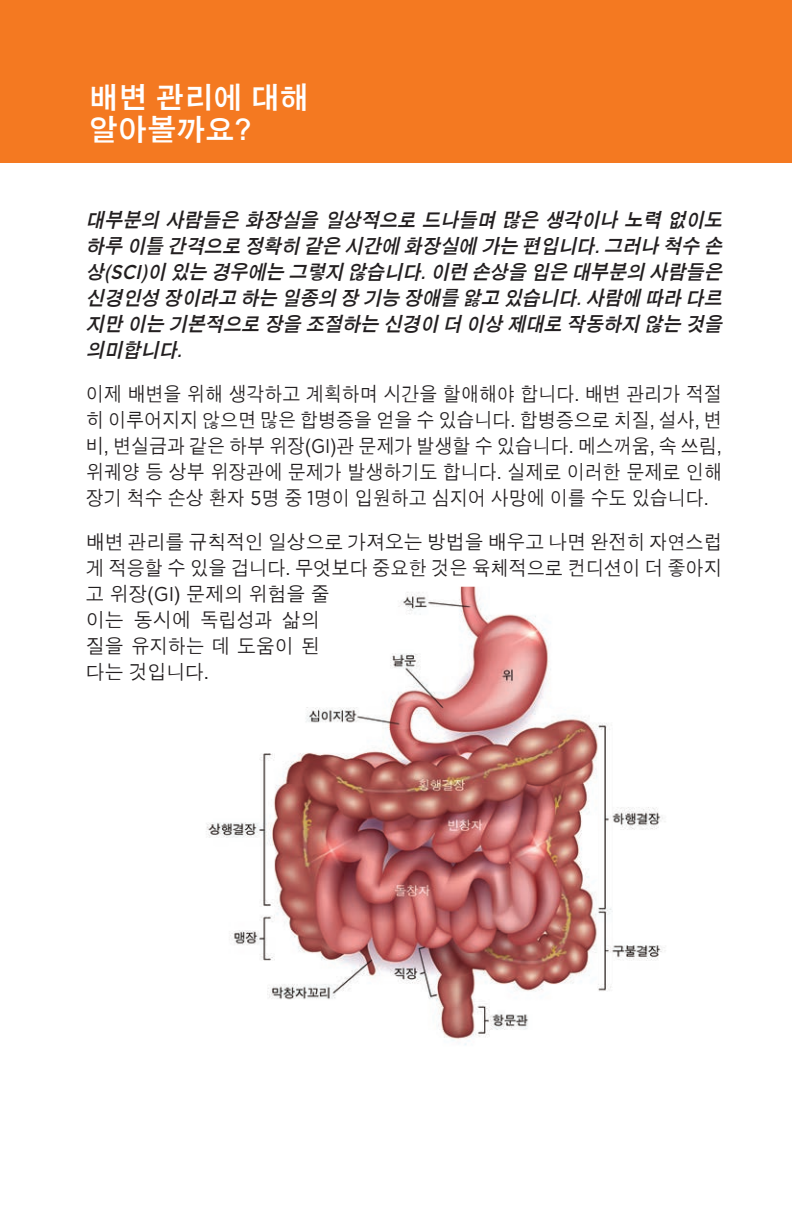
<style>
.page{position:relative;width:792px;height:1224px;background:#fff}
.page>*{position:absolute;margin:0;border:0;box-sizing:border-box;transform-origin:0 0}
.HEADS{font:30px "DFK Hei Bd MAC KSC H";color:#fff}
.text{font:italic 20px/26px "DFK Hei Bd MAC KSC H";color:#231f20;text-align:justify;scale:.91 1}
.text-2{font:20px/26px "DFK Hei Md MAC KSC H";color:#231f20;text-align:justify;scale:.9 1}
.text-3{font:20px/26px "DFK Hei Md MAC KSC H";color:#231f20;scale:.94 1}
.s1{font-family:"Gotham";font-weight:500}
.s2{font-family:"Gotham"}
</style>
<div class="page">
<div style="left:0;top:0;width:792px;height:162px;background:#f47921"></div>
<img style="left:206px;top:587px;width:460px;height:458px">
<p class="HEADS" style="left:89px;top:82px;width:221px">배변 관리에 대해</p>
<p class="HEADS" style="left:89px;top:114px;width:164px">알아볼까요?</p>
<p class="text" style="left:86px;top:208px;width:705px">대부분의 사람들은 화장실을 일상적으로 드나들며 많은 생각이나 노력 없이도 하루 이틀 간격으로 정확히 같은 시간에 화장실에 가는 편입니다.그러나 척수 손 상(<span class="s1">SCI</span>)이 있는 경우에는 그렇지 않습니다.이런 손상을 입은 대부분의 사람들은 신경인성 장이라고 하는 일종의 장 기능 장애를 앓고 있습니다.사람에 따라 다르 지만 이는 기본적으로 장을 조절하는 신경이 더 이상 제대로 작동하지 않는 것을 의미합니다.</p>
<p class="text-2" style="left:86px;top:382px;width:708px">이제 배변을 위해 생각하고 계획하며 시간을 할애해야 합니다. 배변 관리가 적절 히 이루어지지 않으면 많은 합병증을 얻을 수 있습니다. 합병증으로 치질, 설사, 변 비, 변실금과 같은 하부 위장(<span class="s2">GI</span>)관 문제가 발생할 수 있습니다. 메스꺼움, 속 쓰림, 위궤양 등 상부 위장관에 문제가 발생하기도 합니다. 실제로 이러한 문제로 인해 장기 척수 손상 환자 <span class="s2">5</span>명 중 <span class="s2">1</span>명이 입원하고 심지어 사망에 이를 수도 있습니다.</p>
<p class="text-3" style="left:86px;top:530px;width:678px">배변 관리를 규칙적인 일상으로 가져오는 방법을 배우고 나면 완전히 자연스럽 게 적응할 수 있을 겁니다. 무엇보다 중요한 것은 육체적으로 컨디션이 더 좋아지 고 위장(<span class="s2">GI</span>) 문제의 위험을 줄<br>이는 동시에 독립성과 삶의<br>질을 유지하는 데 도움이 된<br>다는 것입니다.</p>
</div>
